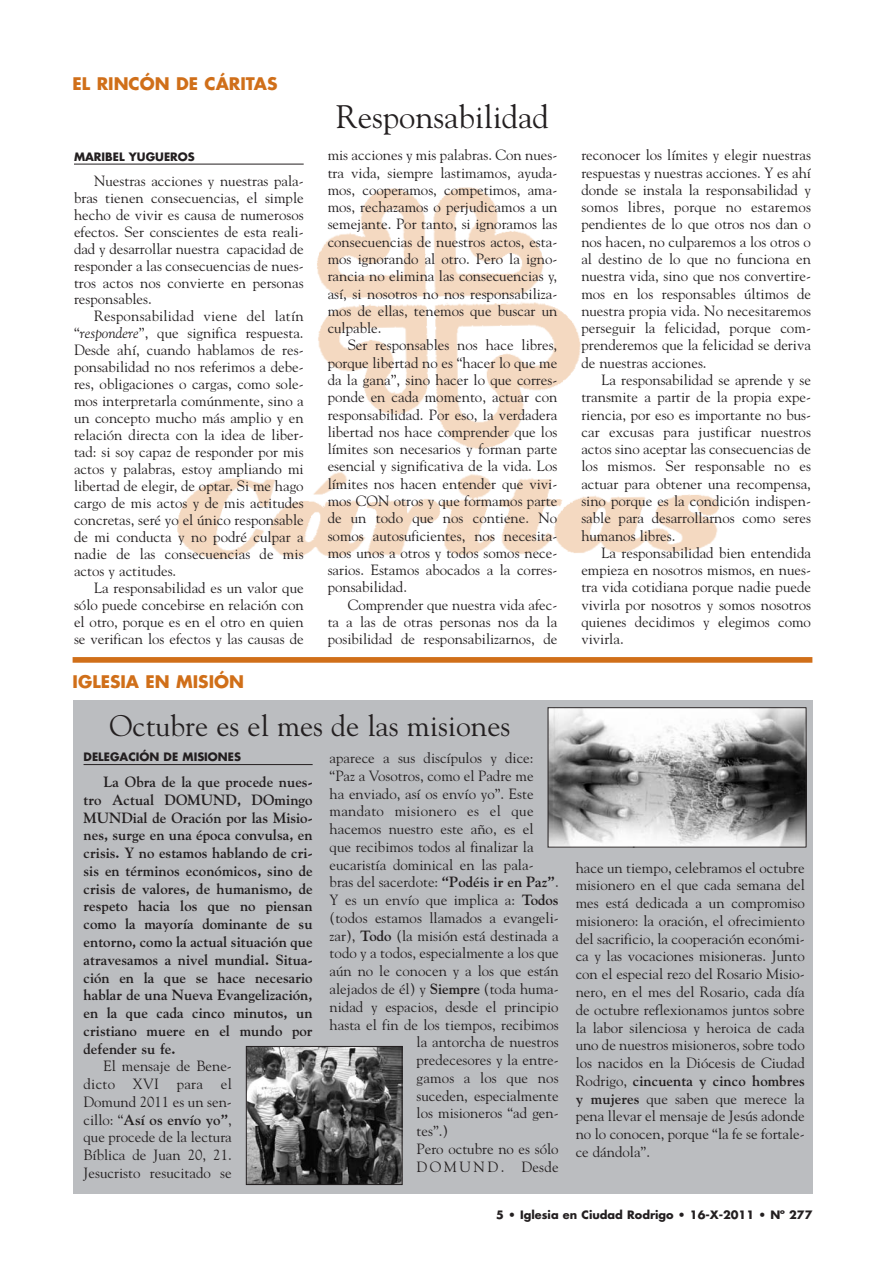
<style>
.page{position:relative;width:893px;height:1263px;background:#fff}
.page>*{position:absolute;margin:0;border:0;box-sizing:border-box;transform-origin:0 0}
.t1{font:32.4px "Goudy";color:#231f20}
.t2{font:29.55px "Goudy";color:#231f20}
.t3{font:700 16.95px "Futura";color:#d06f19}
.t4{font:14.85px/17.2px "Goudy";color:#231f20;text-align:justify}
.t5{font:700 14.85px/17.7px "Goudy";color:#231f20;text-align:justify}
.t6{font:14.85px "Goudy";letter-spacing:.02em;color:#231f20}
.t7{font:14.85px "Goudy";letter-spacing:.17em;color:#231f20}
.t8{font:700 11.25px "Futura";color:#231f20}
.s1{font-style:italic}
.s2{font-weight:700}
</style>
<div class="page">
<img style="left:138px;top:163px;width:581px;height:397px">
<hr style="left:74px;top:164px;width:230px;height:1px;background:#231f20">
<div style="left:73px;top:700px;width:739px;height:493px;background:#bbbdc0"></div>
<hr style="left:84px;top:764px;width:228px;height:1px;background:#231f20">
<div style="left:73px;top:657px;width:739px;height:6px;background:#d06f19"></div>
<img style="left:549px;top:709px;width:255px;height:137px">
<div style="left:547px;top:707px;width:259px;height:141px;border:1px solid #231f20"></div>
<img style="left:248px;top:1048px;width:152px;height:135px">
<div style="left:246px;top:1046px;width:156px;height:139px;border:1px solid #231f20"></div>
<p class="t3" style="left:73px;top:76px;width:206px">EL RINCÓN DE CÁRITAS</p>
<p class="t8" style="left:74px;top:151px;width:122px">MARIBEL YUGUEROS</p>
<p class="t4" style="left:74px;top:173px;width:231px;text-indent:20px">Nuestras acciones y nuestras pala&shy;bras tienen consecuencias, el simple hecho de vivir es causa de numerosos efectos. Ser conscientes de esta reali&shy;dad y desarrollar nuestra capacidad de responder a las consecuencias de nues&shy;tros actos nos convierte en personas responsables.</p>
<p class="t4" style="left:74px;top:309px;width:231px;text-indent:20px">Responsabilidad viene del latín “<span class="s1">respondere</span>”, que significa respuesta.<br>Desde ahí, cuando hablamos de res&shy;ponsabilidad no nos referimos a debe&shy;res, obligaciones o cargas, como sole&shy;mos interpretarla comúnmente, sino a un concepto mucho más amplio y en relación directa con la idea de liber&shy;tad: si soy capaz de responder por mis actos y palabras, estoy ampliando mi libertad de elegir, de optar. Si me hago cargo de mis actos y de mis actitudes concretas, seré yo el único responsable de mi conducta y no podré culpar a nadie de las consecuencias de mis actos y actitudes.</p>
<p class="t4" style="left:74px;top:581px;width:231px;text-indent:20px">La responsabilidad es un valor que sólo puede concebirse en relación con el otro, porque es en el otro en quien se verifican los efectos y las causas de</p>
<p class="t3" style="left:73px;top:674px;width:173px">IGLESIA EN MISIÓN</p>
<h1 class="t1" style="left:336px;top:104px;width:214px">Responsabilidad</h1>
<p class="t4" style="left:327px;top:148px;width:231px">mis acciones y mis palabras. Con nues&shy;tra vida, siempre lastimamos, ayuda&shy;mos, cooperamos, competimos, ama&shy;mos, rechazamos o perjudicamos a un semejante. Por tanto, si ignoramos las consecuencias de nuestros actos, esta&shy;mos ignorando al otro. Pero la igno&shy;rancia no elimina las consecuencias y, así, si nosotros no nos responsabiliza&shy;mos de ellas, tenemos que buscar un culpable.</p>
<p class="t4" style="left:327px;top:338px;width:231px;text-indent:20px">Ser responsables nos hace libres, porque libertad no es “hacer lo que me da la gana”, sino hacer lo que corres&shy;ponde en cada momento, actuar con responsabilidad. Por eso, la verdadera libertad nos hace comprender que los límites son necesarios y forman parte esencial y significativa de la vida. Los límites nos hacen entender que vivi&shy;mos CON otros y que formamos parte de un todo que nos contiene. No somos autosuficientes, nos necesita&shy;mos unos a otros y todos somos nece&shy;sarios. Estamos abocados a la corres&shy;ponsabilidad.</p>
<p class="t4" style="left:327px;top:597px;width:231px;text-indent:20px">Comprender que nuestra vida afec&shy;ta a las de otras personas nos da la posibilidad de responsabilizarnos, de</p>
<h2 class="t2" style="left:110px;top:714px;width:402px">Octubre es el mes de las misiones</h2>
<p class="t8" style="left:84px;top:752px;width:159px">DELEGACIÓN DE MISIONES</p>
<p class="t5" style="left:84px;top:774px;width:230px;text-indent:20px">La Obra de la que procede nues&shy;tro Actual DOMUND, DOmingo MUNDial de Oración por las Misio&shy;nes, surge en una época convulsa, en crisis. Y no estamos hablando de cri&shy;sis en términos económicos, sino de crisis de valores, de humanismo, de respeto hacia los que no piensan como la mayoría dominante de su entorno, como la actual situación que atravesamos a nivel mundial. Situa&shy;ción en la que se hace necesario hablar de una Nueva Evangelización, en la que cada cinco minutos, un cristiano muere en el mundo por defender su fe.</p>
<p class="t4" style="left:84px;top:1059px;width:150px;line-height:17.7px;text-indent:20px">El mensaje de Bene&shy;dicto XVI para el Domund 2011 es un sen&shy;cillo: “<span class="s2">Así os envío yo”</span>, que procede de la lectura Bíblica de Juan 20, 21.<br>Jesucristo resucitado se</p>
<p class="t4" style="left:329px;top:750px;width:205px">aparece a sus discípulos y dice:</p>
<p class="t4" style="left:329px;top:768px;width:205px">“Paz a Vosotros, como el Padre me</p>
<p class="t4" style="left:329px;top:786px;width:205px">ha enviado, así os envío yo”. Este</p>
<p class="t6" style="left:329px;top:805px;width:205px">mandato misionero es el que</p>
<p class="t4" style="left:329px;top:821px;width:205px">hacemos nuestro este año, es el</p>
<p class="t4" style="left:329px;top:839px;width:205px">que recibimos todos al finalizar la</p>
<p class="t4" style="left:329px;top:857px;width:205px">eucaristía dominical en las pala-</p>
<p class="t4" style="left:329px;top:875px;width:230px">bras del sacerdote: <span class="s2">“Podéis ir en Paz”</span>.</p>
<p class="t4" style="left:329px;top:893px;width:230px">Y es un envío que implica a: <span class="s2">Todos</span></p>
<p class="t4" style="left:329px;top:910px;width:230px">(todos estamos llamados a evangeli-</p>
<p class="t4" style="left:329px;top:928px;width:230px">zar), <span class="s2">Todo</span> (la misión está destinada a</p>
<p class="t4" style="left:329px;top:946px;width:230px">todo y a todos, especialmente a los que</p>
<p class="t4" style="left:329px;top:964px;width:230px">aún no le conocen y a los que están</p>
<p class="t4" style="left:329px;top:981px;width:230px">alejados de él) y <span class="s2">Siempre</span> (toda huma-</p>
<p class="t4" style="left:329px;top:999px;width:230px">nidad y espacios, desde el principio</p>
<p class="t4" style="left:329px;top:1017px;width:230px">hasta el fin de los tiempos, recibimos</p>
<p class="t4" style="left:416px;top:1035px;width:144px">la antorcha de nuestros</p>
<p class="t4" style="left:416px;top:1052px;width:144px">predecesores y la entre-</p>
<p class="t4" style="left:416px;top:1070px;width:144px">gamos a los que nos</p>
<p class="t4" style="left:416px;top:1088px;width:144px">suceden, especialmente</p>
<p class="t4" style="left:416px;top:1106px;width:144px">los misioneros “ad gen-</p>
<p class="t4" style="left:416px;top:1123px;width:33px">tes”.)</p>
<p class="t4" style="left:416px;top:1141px;width:144px">Pero octubre no es sólo</p>
<p class="t7" style="left:416px;top:1161px;width:144px">DOMUND. Desde</p>
<p class="t4" style="left:581px;top:148px;width:231px">reconocer los límites y elegir nuestras respuestas y nuestras acciones. Y es ahí donde se instala la responsabilidad y somos libres, porque no estaremos pendientes de lo que otros nos dan o nos hacen, no culparemos a los otros o al destino de lo que no funciona en nuestra vida, sino que nos convertire&shy;mos en los responsables últimos de nuestra propia vida. No necesitaremos perseguir la felicidad, porque com&shy;prenderemos que la felicidad se deriva de nuestras acciones.</p>
<p class="t4" style="left:581px;top:372px;width:231px;text-indent:20px">La responsabilidad se aprende y se transmite a partir de la propia expe&shy;riencia, por eso es importante no bus&shy;car excusas para justificar nuestros actos sino aceptar las consecuencias de los mismos. Ser responsable no es actuar para obtener una recompensa, sino porque es la condición indispen&shy;sable para desarrollarnos como seres humanos libres.</p>
<p class="t4" style="left:581px;top:545px;width:231px;text-indent:20px">La responsabilidad bien entendida empieza en nosotros mismos, en nues&shy;tra vida cotidiana porque nadie puede vivirla por nosotros y somos nosotros quienes decidimos y elegimos como vivirla.</p>
<p class="t4" style="left:575px;top:860px;width:230px;line-height:17.7px">hace un tiempo, celebramos el octubre misionero en el que cada semana del mes está dedicada a un compromiso misionero: la oración, el ofrecimiento del sacrificio, la cooperación económi&shy;ca y las vocaciones misioneras. Junto con el especial rezo del Rosario Misio&shy;nero, en el mes del Rosario, cada día de octubre reflexionamos juntos sobre la labor silenciosa y heroica de cada uno de nuestros misioneros, sobre todo los nacidos en la Diócesis de Ciudad Rodrigo, <span class="s2">cincuenta y cinco hombres y mujeres</span> que saben que merece la pena llevar el mensaje de Jesús adonde no lo conocen, porque “la fe se fortale&shy;ce dándola”.</p>
<p class="t8" style="left:496px;top:1209px;width:318px">5 • Iglesia en Ciudad Rodrigo • 16-X-2011 • Nº 277</p>
</div>
